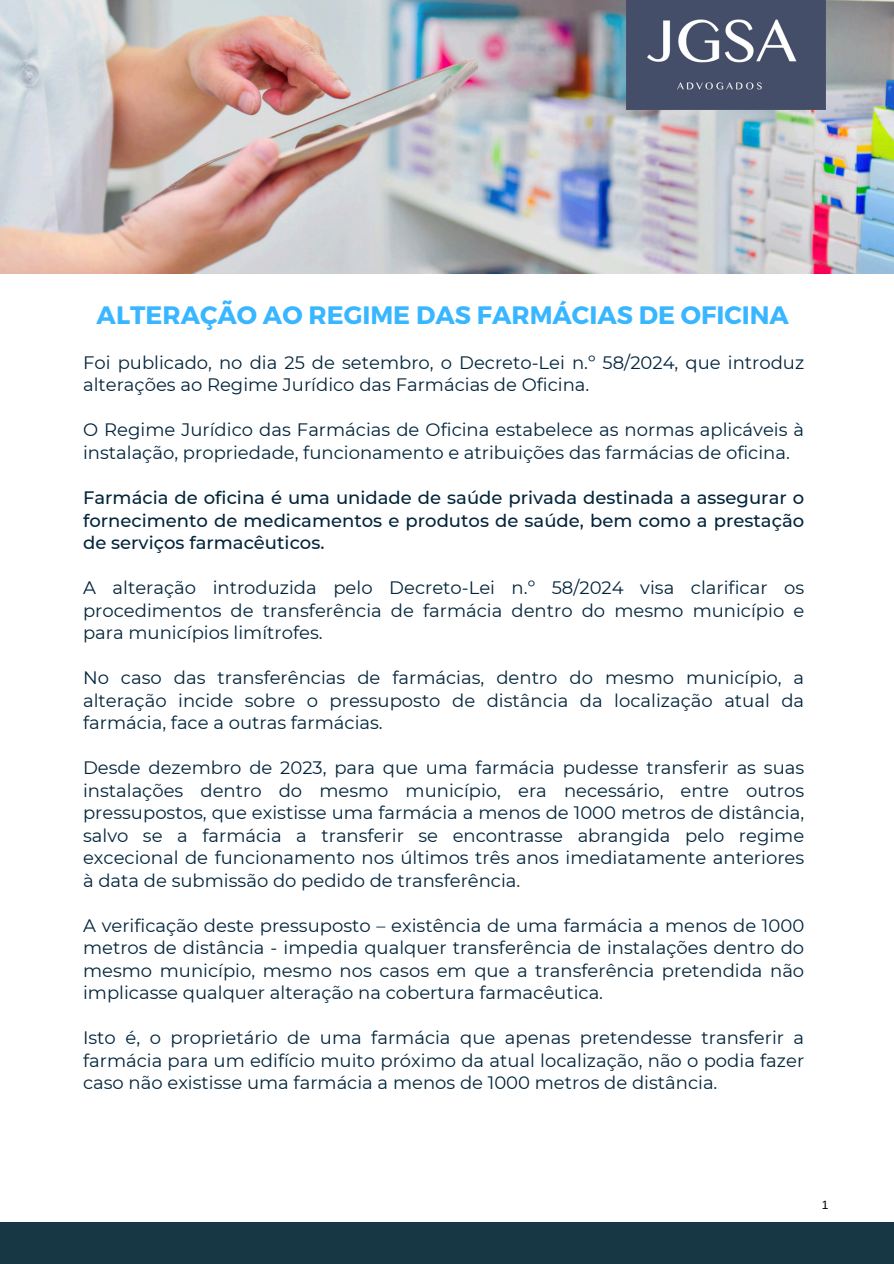
<style>
.page{position:relative;width:894px;height:1264px;background:#fff}
.page>*{position:absolute;margin:0;border:0;box-sizing:border-box;transform-origin:0 0}
.t1{font:700 25.2px "Montserrat";color:#38b6ff}
.t2{font:18px/22.5px "Montserrat";color:#02243b;text-align:justify}
.t3{font:500 18px/22.5px "Montserrat";color:#02243b;text-align:justify}
.t4{font:12px "Arimo";color:#000}
</style>
<div class="page">
<div style="left:0;top:1221px;width:893px;height:42px;background:#173744"></div>
<img style="left:0;top:0;width:893px;height:274px">
<img style="left:626px;top:0;width:198px;height:109px">
<p class="t1" style="left:97px;top:298px;width:693px">ALTERAÇÃO AO REGIME DAS FARMÁCIAS DE OFICINA</p>
<p class="t2" style="left:83px;top:351px;width:722px">Foi publicado, no dia 25 de setembro, o Decreto-Lei n.º 58/2024, que introduz alterações ao Regime Jurídico das Farmácias de Oficina.</p>
<p class="t2" style="left:83px;top:419px;width:722px">O Regime Jurídico das Farmácias de Oficina estabelece as normas aplicáveis à instalação, propriedade, funcionamento e atribuições das farmácias de oficina.</p>
<h2 class="t3" style="left:83px;top:486px;width:722px">Farmácia de oficina é uma unidade de saúde privada destinada a assegurar o fornecimento de medicamentos e produtos de saúde, bem como a prestação de serviços farmacêuticos.</h2>
<p class="t2" style="left:83px;top:576px;width:722px">A alteração introduzida pelo Decreto-Lei n.º 58/2024 visa clarificar os procedimentos de transferência de farmácia dentro do mesmo município e para municípios limítrofes.</p>
<p class="t2" style="left:83px;top:666px;width:722px">No caso das transferências de farmácias, dentro do mesmo município, a alteração incide sobre o pressuposto de distância da localização atual da farmácia, face a outras farmácias.</p>
<p class="t2" style="left:83px;top:756px;width:722px">Desde dezembro de 2023, para que uma farmácia pudesse transferir as suas instalações dentro do mesmo município, era necessário, entre outros pressupostos, que existisse uma farmácia a menos de 1000 metros de distância, salvo se a farmácia a transferir se encontrasse abrangida pelo regime excecional de funcionamento nos últimos três anos imediatamente anteriores à data de submissão do pedido de transferência.</p>
<p class="t2" style="left:83px;top:914px;width:722px">A verificação deste pressuposto – existência de uma farmácia a menos de 1000 metros de distância - impedia qualquer transferência de instalações dentro do mesmo município, mesmo nos casos em que a transferência pretendida não implicasse qualquer alteração na cobertura farmacêutica.</p>
<p class="t2" style="left:83px;top:1026px;width:722px">Isto é, o proprietário de uma farmácia que apenas pretendesse transferir a farmácia para um edifício muito próximo da atual localização, não o podia fazer caso não existisse uma farmácia a menos de 1000 metros de distância.</p>
<h1 class="t4" style="left:821px;top:1198px;width:8px">1</h1>
</div>
